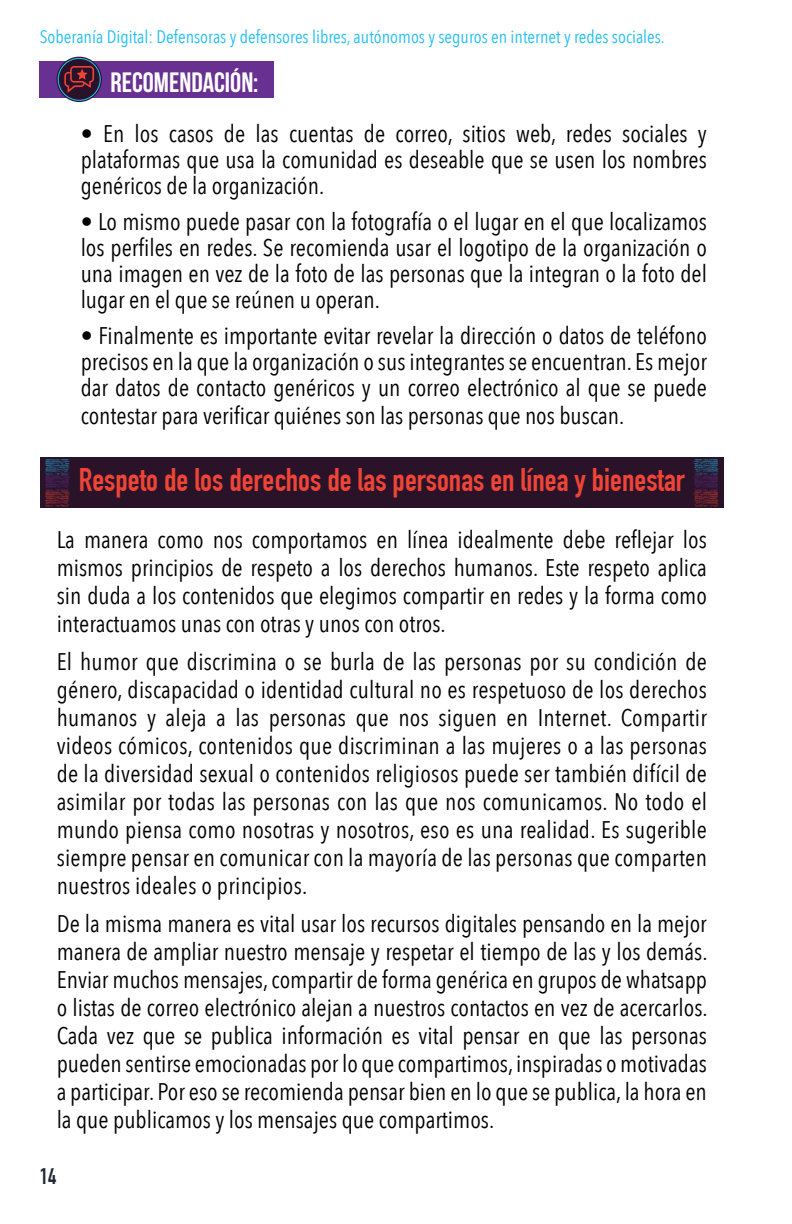
<style>
.page{position:relative;width:792px;height:1224px;background:#fff}
.page>*{position:absolute;margin:0;border:0;box-sizing:border-box;transform-origin:0 0}
.t1{font:700 32px "DIN Condensed";color:#ef4436}
.t2{font:28px "Bebas Neue";color:#fff}
.t3{font:24px/28px "Avenir Next Condensed";color:#000;text-align:justify}
.t4{font:700 22px "DIN Condensed";color:#202736}
.t5{font:18px "Avenir Next Condensed";color:#21bff0}
</style>
<div class="page">
<div style="left:40px;top:61px;width:234px;height:36px;background:#683090"></div>
<svg style="left:57px;top:57px;width:45px;height:45px"></svg>
<svg style="left:58px;top:58px;width:43px;height:43px"></svg>
<div style="left:59px;top:59px;width:41px;height:41px;background:#2a132a;border-radius:50%"></div>
<svg style="left:64px;top:66px;width:30px;height:27px"></svg>
<div style="left:40px;top:457px;width:684px;height:51px;background:#2a1329"></div>
<svg style="left:45px;top:459px;width:25px;height:47px"></svg>
<svg style="left:693px;top:459px;width:25px;height:47px"></svg>
<p class="t5" style="left:40px;top:22px;width:627px">Soberanía Digital: Defensoras y defensores libres, autónomos y seguros en internet y redes sociales.</p>
<p class="t2" style="left:111px;top:67px;width:150px">RECOMENDACIÓN:</p>
<p class="t3" style="left:81px;top:119px;width:628px;line-height:26px">• En los casos de las cuentas de correo, sitios web, redes sociales y plataformas que usa la comunidad es deseable que se usen los nombres genéricos de la organización.</p>
<p class="t3" style="left:81px;top:207px;width:628px;line-height:26px">• Lo mismo puede pasar con la fotografía o el lugar en el que localizamos los perfiles en redes. Se recomienda usar el logotipo de la organización o una imagen en vez de la foto de las personas que la integran o la foto del lugar en el que se reúnen u operan.</p>
<p class="t3" style="left:81px;top:321px;width:628px;line-height:26.6px">• Finalmente es importante evitar revelar la dirección o datos de teléfono precisos en la que la organización o sus integrantes se encuentran. Es mejor dar datos de contacto genéricos y un correo electrónico al que se puede contestar para verificar quiénes son las personas que nos buscan.</p>
<h1 class="t1" style="left:79px;top:461px;width:608px">Respeto de los derechos de las personas en línea y bienestar</h1>
<p class="t3" style="left:57px;top:524px;width:652px">La manera como nos comportamos en línea idealmente debe reflejar los mismos principios de respeto a los derechos humanos. Este respeto aplica sin duda a los contenidos que elegimos compartir en redes y la forma como interactuamos unas con otras y unos con otros.</p>
<p class="t3" style="left:57px;top:646px;width:652px">El humor que discrimina o se burla de las personas por su condición de género, discapacidad o identidad cultural no es respetuoso de los derechos humanos y aleja a las personas que nos siguen en Internet. Compartir videos cómicos, contenidos que discriminan a las mujeres o a las personas de la diversidad sexual o contenidos religiosos puede ser también difícil de asimilar por todas las personas con las que nos comunicamos. No todo el mundo piensa como nosotras y nosotros, eso es una realidad. Es sugerible siempre pensar en comunicar con la mayoría de las personas que comparten nuestros ideales o principios.</p>
<p class="t3" style="left:57px;top:908px;width:653px">De la misma manera es vital usar los recursos digitales pensando en la mejor manera de ampliar nuestro mensaje y respetar el tiempo de las y los demás.<br>Enviar muchos mensajes, compartir de forma genérica en grupos de whatsapp o listas de correo electrónico alejan a nuestros contactos en vez de acercarlos.<br>Cada vez que se publica información es vital pensar en que las personas pueden sentirse emocionadas por lo que compartimos, inspiradas o motivadas a participar. Por eso se recomienda pensar bien en lo que se publica, la hora en la que publicamos y los mensajes que compartimos.</p>
<p class="t4" style="left:40px;top:1164px;width:18px">14</p>
</div>
